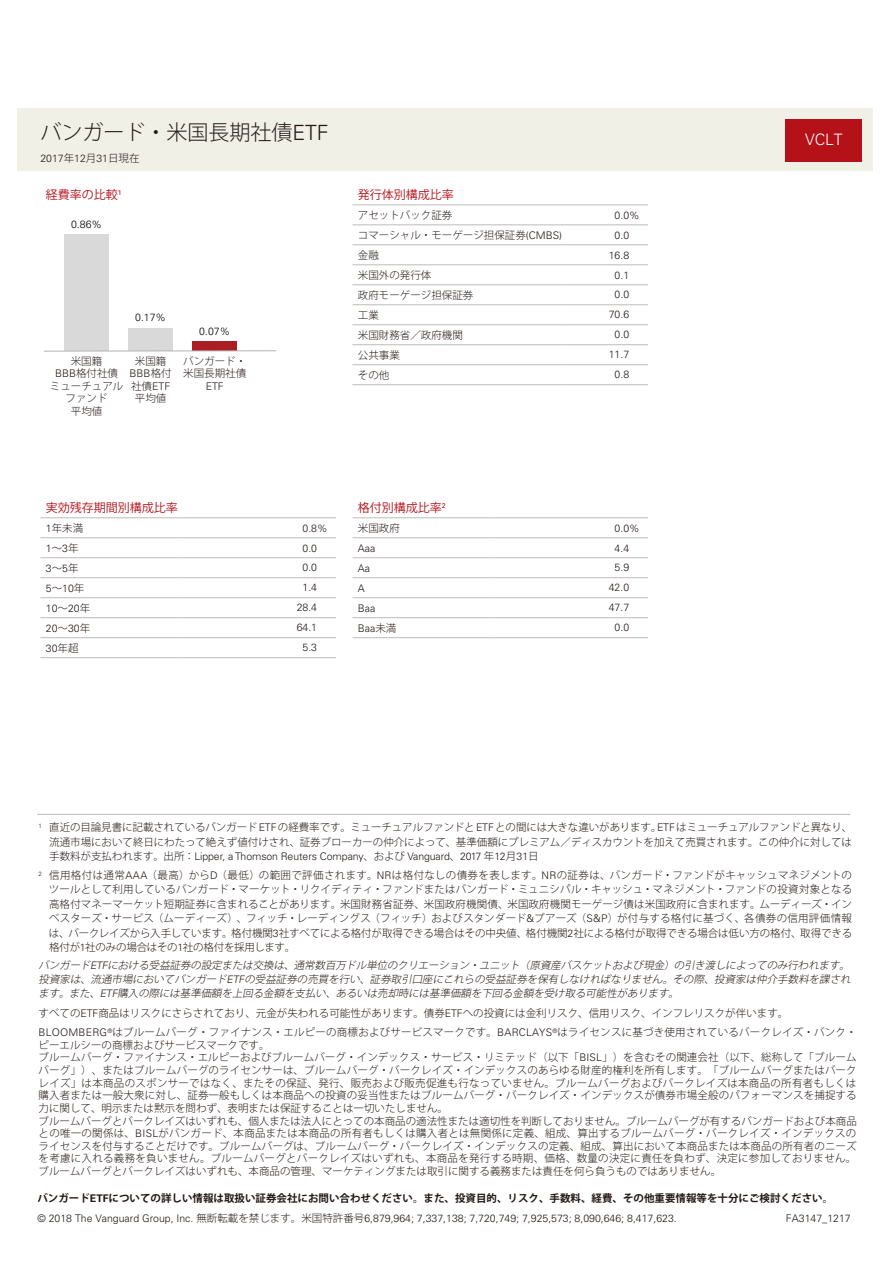
<style>
.page{position:relative;width:893px;height:1263px;background:#fff}
.page>*{position:absolute;margin:0;border:0;box-sizing:border-box;transform-origin:0 0}
.t1{font:300 21px "Koz Go Pro";color:#221815}
.t2{font:300 15.75px "Univers LT Std";color:#fff}
.t3{font:12px "Koz Go Pro";color:#b41119}
.t4{font:300 10.5px/12.6px "Koz Go Pro";letter-spacing:.005em;color:#221815}
.t5{font:300 10.5px/20px "Univers LT Std";color:#221815}
.t6{font:700 10.5px "Koz Go Pro";color:#221815}
.t7{font:300 10.5px "Univers LT Std";color:#040000}
.t8{font:italic 300 10.35px/14.2px "Koz Go Pro";color:#221815;text-align:justify}
.s1{font-family:"Univers LT Std"}
.s2{font-family:"Koz Go Pro"}
</style>
<div class="page">
<div style="left:18px;top:108px;width:855px;height:62px;background:#f1f0e7"></div>
<div style="left:786px;top:119px;width:76px;height:42px;background:#b41119"></div>
<hr style="left:352px;top:517px;width:141px;height:1px;background:#bebcb8">
<hr style="left:493px;top:517px;width:155px;height:1px;background:#bebcb8">
<hr style="left:352px;top:537px;width:141px;height:1px;background:#bebcb8">
<hr style="left:493px;top:537px;width:155px;height:1px;background:#bebcb8">
<hr style="left:352px;top:557px;width:141px;height:1px;background:#bebcb8">
<hr style="left:493px;top:557px;width:155px;height:1px;background:#bebcb8">
<hr style="left:352px;top:577px;width:141px;height:1px;background:#bebcb8">
<hr style="left:493px;top:577px;width:155px;height:1px;background:#bebcb8">
<hr style="left:352px;top:597px;width:141px;height:1px;background:#bebcb8">
<hr style="left:493px;top:597px;width:155px;height:1px;background:#bebcb8">
<hr style="left:352px;top:617px;width:141px;height:1px;background:#bebcb8">
<hr style="left:493px;top:617px;width:155px;height:1px;background:#bebcb8">
<hr style="left:352px;top:637px;width:141px;height:1px;background:#bebcb8">
<hr style="left:493px;top:637px;width:155px;height:1px;background:#bebcb8">
<hr style="left:40px;top:517px;width:141px;height:1px;background:#bebcb8">
<hr style="left:181px;top:517px;width:155px;height:1px;background:#bebcb8">
<hr style="left:40px;top:537px;width:141px;height:1px;background:#bebcb8">
<hr style="left:181px;top:537px;width:155px;height:1px;background:#bebcb8">
<hr style="left:40px;top:557px;width:141px;height:1px;background:#bebcb8">
<hr style="left:181px;top:557px;width:155px;height:1px;background:#bebcb8">
<hr style="left:40px;top:577px;width:141px;height:1px;background:#bebcb8">
<hr style="left:181px;top:577px;width:155px;height:1px;background:#bebcb8">
<hr style="left:40px;top:597px;width:141px;height:1px;background:#bebcb8">
<hr style="left:181px;top:597px;width:155px;height:1px;background:#bebcb8">
<hr style="left:40px;top:617px;width:141px;height:1px;background:#bebcb8">
<hr style="left:181px;top:617px;width:155px;height:1px;background:#bebcb8">
<hr style="left:40px;top:637px;width:141px;height:1px;background:#bebcb8">
<hr style="left:181px;top:637px;width:155px;height:1px;background:#bebcb8">
<hr style="left:40px;top:657px;width:141px;height:1px;background:#bebcb8">
<hr style="left:181px;top:657px;width:155px;height:1px;background:#bebcb8">
<hr style="left:352px;top:205px;width:212px;height:1px;background:#bebcb8">
<hr style="left:564px;top:205px;width:84px;height:1px;background:#bebcb8">
<hr style="left:352px;top:225px;width:212px;height:1px;background:#bebcb8">
<hr style="left:564px;top:225px;width:84px;height:1px;background:#bebcb8">
<hr style="left:352px;top:245px;width:212px;height:1px;background:#bebcb8">
<hr style="left:564px;top:245px;width:84px;height:1px;background:#bebcb8">
<hr style="left:352px;top:265px;width:212px;height:1px;background:#bebcb8">
<hr style="left:564px;top:265px;width:84px;height:1px;background:#bebcb8">
<hr style="left:352px;top:285px;width:212px;height:1px;background:#bebcb8">
<hr style="left:564px;top:285px;width:84px;height:1px;background:#bebcb8">
<hr style="left:352px;top:304px;width:212px;height:1px;background:#bebcb8">
<hr style="left:564px;top:304px;width:84px;height:1px;background:#bebcb8">
<hr style="left:352px;top:324px;width:212px;height:1px;background:#bebcb8">
<hr style="left:564px;top:324px;width:84px;height:1px;background:#bebcb8">
<hr style="left:352px;top:344px;width:212px;height:1px;background:#bebcb8">
<hr style="left:564px;top:344px;width:84px;height:1px;background:#bebcb8">
<hr style="left:352px;top:364px;width:212px;height:1px;background:#bebcb8">
<hr style="left:564px;top:364px;width:84px;height:1px;background:#bebcb8">
<hr style="left:352px;top:384px;width:212px;height:1px;background:#bebcb8">
<hr style="left:564px;top:384px;width:84px;height:1px;background:#bebcb8">
<div style="left:64px;top:235px;width:45px;height:116px;background:#d9d9d9"></div>
<div style="left:128px;top:328px;width:45px;height:23px;background:#d9d9d9"></div>
<div style="left:192px;top:341px;width:45px;height:10px;background:#ab1f24"></div>
<hr style="left:44px;top:350px;width:232px;height:1px;background:#b4b3b3">
<hr style="left:37px;top:814px;width:813px;height:1px;background:#bebcb8">
<h1 class="t1" style="left:40px;top:119px;width:290px">バンガード・米国長期社債<span class="s1">ETF</span></h1>
<p class="t5" style="left:40px;top:148px;width:101px">2017<span class="s2">年</span>12<span class="s2">月</span>31<span class="s2">日現在</span></p>
<p class="t3" style="left:46px;top:186px;width:77px">経費率の比較<sup>1</sup></p>
<p class="t7" style="left:71px;top:218px;width:32px">0.86%</p>
<p class="t7" style="left:135px;top:311px;width:32px">0.17%</p>
<p class="t4" style="left:135px;top:355px;width:33px">米国籍</p>
<p class="t5" style="left:130px;top:367px;width:44px;line-height:12.6px">BBB<span class="s2">格付社債</span>ETF</p>
<p class="t4" style="left:135px;top:392px;width:33px">平均値</p>
<p class="t4" style="left:50px;top:355px;width:75px;text-align:center">米国籍<br><span class="s1">BBB</span>格付社債ミューチュアルファンド<br>平均値</p>
<p class="t7" style="left:199px;top:324px;width:32px">0.07%</p>
<p class="t4" style="left:183px;top:355px;width:64px">バンガード・米国長期社債</p>
<p class="t5" style="left:206px;top:376px;width:20px">ETF</p>
<p class="t3" style="left:358px;top:186px;width:98px">発行体別構成比率</p>
<p class="t4" style="left:358px;top:205px;width:206px;line-height:20px">アセットバック証券<br>コマーシャル・モーゲージ担保証券<span class="s1">(CMBS)</span>金融<br>米国外の発行体<br>政府モーゲージ担保証券<br>工業<br>米国財務省／政府機関<br>公共事業<br>その他</p>
<p class="t3" style="left:46px;top:499px;width:134px">実効残存期間別構成比率</p>
<p class="t4" style="left:46px;top:522px;width:39px"><span class="s1">1</span>年未満</p>
<p class="t5" style="left:46px;top:538px;width:46px">1<span class="s2">～</span>3<span class="s2">年<br></span>3<span class="s2">～</span>5<span class="s2">年<br></span>5<span class="s2">～</span>10<span class="s2">年<br></span>10<span class="s2">～</span>20<span class="s2">年<br></span>20<span class="s2">～</span>30<span class="s2">年<br></span>30<span class="s2">年超</span></p>
<p class="t5" style="left:303px;top:518px;width:27px">0.8%</p>
<p class="t5" style="left:303px;top:538px;width:16px">0.0</p>
<p class="t5" style="left:303px;top:558px;width:16px">0.0</p>
<p class="t5" style="left:303px;top:578px;width:16px">1.4</p>
<p class="t5" style="left:297px;top:598px;width:22px">28.4</p>
<p class="t5" style="left:297px;top:618px;width:22px">64.1</p>
<p class="t5" style="left:303px;top:638px;width:16px">5.3</p>
<p class="t3" style="left:358px;top:499px;width:89px">格付別構成比率<sup>2</sup></p>
<p class="t4" style="left:358px;top:521px;width:43px">米国政府</p>
<p class="t5" style="left:358px;top:538px;width:40px">Aaa<br>Aa<br>A<br>Baa<br>Baa<span class="s2">未満</span></p>
<p class="t5" style="left:615px;top:205px;width:27px">0.0%</p>
<p class="t5" style="left:615px;top:225px;width:16px">0.0</p>
<p class="t5" style="left:609px;top:245px;width:22px">16.8</p>
<p class="t5" style="left:615px;top:265px;width:16px">0.1</p>
<p class="t5" style="left:615px;top:285px;width:16px">0.0</p>
<p class="t5" style="left:609px;top:305px;width:22px">70.6</p>
<p class="t5" style="left:615px;top:325px;width:16px">0.0</p>
<p class="t5" style="left:609px;top:345px;width:22px">11.7</p>
<p class="t5" style="left:615px;top:365px;width:16px">0.8</p>
<p class="t5" style="left:615px;top:518px;width:27px">0.0%</p>
<p class="t5" style="left:615px;top:538px;width:16px">4.4</p>
<p class="t5" style="left:615px;top:558px;width:16px">5.9</p>
<p class="t5" style="left:609px;top:578px;width:22px">42.0</p>
<p class="t5" style="left:609px;top:598px;width:22px">47.7</p>
<p class="t5" style="left:615px;top:618px;width:16px">0.0</p>
<h2 class="t2" style="left:805px;top:130px;width:39px">VCLT</h2>
<p class="t4" style="left:39px;top:820px;width:815px;line-height:14.4px;text-align:right"><sup>1</sup> 直近の目論見書に記載されているバンガード<span class="s1">ETF</span>の経費率です。ミューチュアルファンドと<span class="s1">ETF</span>との間には大きな違いがあります。<span class="s1">ETF</span>はミューチュアルファンドと異なり、流通市場において終日にわたって絶えず値付けされ、証券ブローカーの仲介によって、基準価額にプレミアム／ディスカウントを加えて売買されます。この仲介に対しては</p>
<p class="t5" style="left:49px;top:846px;width:491px"><span class="s2">手数料が支払われます。出所：</span>Lipper, a Thomson Reuters Company<span class="s2">、および</span> Vanguard<span class="s2">、</span>2017 <span class="s2">年</span>12<span class="s2">月</span>31<span class="s2">日</span></p>
<p class="t4" style="left:49px;top:868px;width:805px;line-height:14.4px;text-align:justify;text-indent:-10px"><sup>2</sup> 信用格付は通常<span class="s1">AAA</span>（最高）から<span class="s1">D</span>（最低）の範囲で評価されます。<span class="s1">NR</span>は格付なしの債券を表します。<span class="s1">NR</span>の証券は、バンガード・ファンドがキャッシュマネジメントのツールとして利用しているバンガード・マーケット・リクイディティ・ファンドまたはバンガード・ミュニシパル・キャッシュ・マネジメント・ファンドの投資対象となる高格付マネーマーケット短期証券に含まれることがあります。米国財務省証券、米国政府機関債、米国政府機関モーゲージ債は米国政府に含まれます。ムーディーズ・インベスターズ・サービス（ムーディーズ）、フィッチ・レーディングス（フィッチ）およびスタンダード<span class="s1">&amp;</span>プアーズ（<span class="s1">S&amp;P</span>）が付与する格付に基づく、各債券の信用評価情報は、バークレイズから入手しています。格付機関<span class="s1">3</span>社すべてによる格付が取得できる場合はその中央値、格付機関<span class="s1">2</span>社による格付が取得できる場合は低い方の格付、取得できる格付が<span class="s1">1</span>社のみの場合はその<span class="s1">1</span>社の格付を採用します。</p>
<p class="t8" style="left:39px;top:958px;width:816px">バンガード<span class="s1">ETF</span>における受益証券の設定または交換は、通常数百万ドル単位のクリエーション・ユニット（原資産バスケットおよび現金）の引き渡しによってのみ行われます。投資家は、流通市場においてバンガード<span class="s1">ETF</span>の受益証券の売買を行い、証券取引口座にこれらの受益証券を保有しなければなりません。その際、投資家は仲介手数料を課されます。また、<span class="s1">ETF</span>購入の際には基準価額を上回る金額を支払い、あるいは売却時には基準価額を下回る金額を受け取る可能性があります。</p>
<p class="t4" style="left:39px;top:1004px;width:820px;line-height:19.2px">すべての<span class="s1">ETF</span>商品はリスクにさらされており、元金が失われる可能性があります。債券<span class="s1">ETF</span>への投資には金利リスク、信用リスク、インフレリスクが伴います。<br><span class="s1">BLOOMBERG</span><sup>®</sup>はブルームバーグ・ファイナンス・エルピーの商標およびサービスマークです。<span class="s1">BARCLAYS</span><sup>®</sup>はライセンスに基づき使用されているバークレイズ・バンク・</p>
<p class="t4" style="left:39px;top:1039px;width:820px">ピーエルシーの商標およびサービスマークです。<br>ブルームバーグ・ファイナンス・エルピーおよびブルームバーグ・インデックス・サービス・リミテッド（以下「<span class="s1">BISL</span>」）を含むその関連会社（以下、総称して「ブルームバーグ」）、またはブルームバーグのライセンサーは、ブルームバーグ・バークレイズ・インデックスのあらゆる財産的権利を所有します。「ブルームバーグまたはバークレイズ」は本商品のスポンサーではなく、またその保証、発行、販売および販売促進も行なっていません。ブルームバーグおよびバークレイズは本商品の所有者もしくは購入者または一般大衆に対し、証券一般もしくは本商品への投資の妥当性またはブルームバーグ・バークレイズ・インデックスが債券市場全般のパフォーマンスを捕捉する力に関して、明示または黙示を問わず、表明または保証することは一切いたしません。<br>ブルームバーグとバークレイズはいずれも、個人または法人にとっての本商品の適法性または適切性を判断しておりません。ブルームバーグが有するバンガードおよび本商品との唯一の関係は、<span class="s1">BISL</span>がバンガード、本商品または本商品の所有者もしくは購入者とは無関係に定義、組成、算出するブルームバーグ・バークレイズ・インデックスのライセンスを付与することだけです。ブルームバーグは、ブルームバーグ・バークレイズ・インデックスの定義、組成、算出において本商品または本商品の所有者のニーズを考慮に入れる義務を負いません。ブルームバーグとバークレイズはいずれも、本商品を発行する時期、価格、数量の決定に責任を負わず、決定に参加しておりません。ブルームバーグとバークレイズはいずれも、本商品の管理、マーケティングまたは取引に関する義務または責任を何ら負うものではありません。</p>
<p class="t6" style="left:37px;top:1191px;width:797px">バンガード<span class="s1">ETF</span>についての詳しい情報は取扱い証券会社にお問い合わせください。また、投資目的、リスク、手数料、経費、その他重要情報等を十分にご検討ください。</p>
<p class="t5" style="left:786px;top:1208px;width:66px">FA3147_1217</p>
<p class="t5" style="left:37px;top:1208px;width:641px">© 2018 The Vanguard Group, Inc. <span class="s2">無断転載を禁じます。米国特許番号</span>6,879,964; 7,337,138; 7,720,749; 7,925,573; 8,090,646; 8,417,623.</p>
</div>
